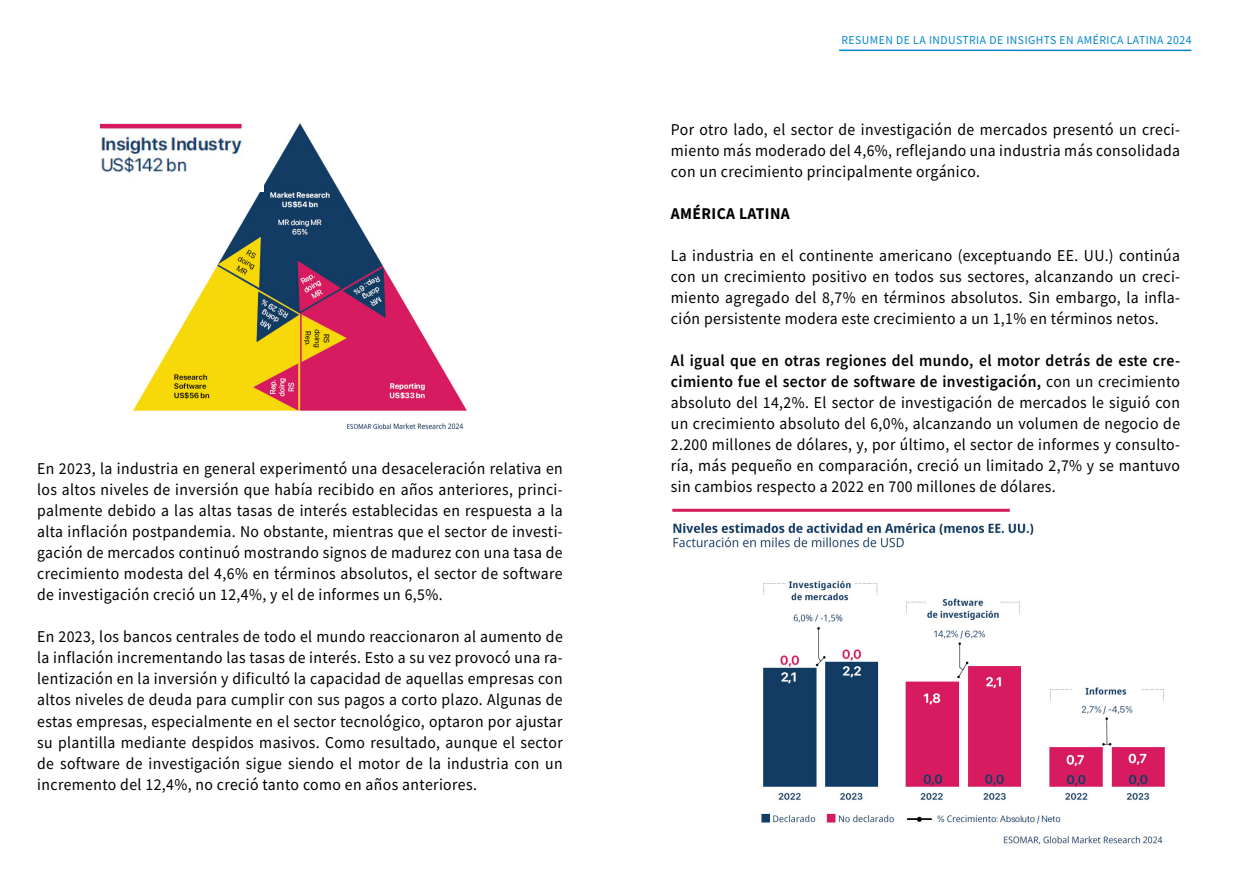
<style>
.page{position:relative;width:1234px;height:893px;background:#fff}
.page>*{position:absolute;margin:0;border:0;box-sizing:border-box;transform-origin:0 0}
.t1{font:16.5px/21px "Source Sans Pro";letter-spacing:.025em;color:#000;text-align:justify;scale:.95 1}
.t2{font:700 16.5px "Source Sans Pro";letter-spacing:.025em;color:#000;scale:.95 1}
.t3{font:12px "Source Sans Pro";letter-spacing:.04em;color:#0187ce}
.s1{font-weight:600}
</style>
<div class="page">
<img style="left:133px;top:123px;width:334px;height:307px">
<img style="left:672px;top:508px;width:493px;height:337px">
<img style="left:99px;top:122px;width:165px;height:69px">
<hr style="left:838px;top:50px;width:353px;height:1px;background:#0187ce">
<p class="t1" style="left:37px;top:458px;width:554px">En 2023, la industria en general experimentó una desaceleración relativa en los altos niveles de inversión que había recibido en años anteriores, princi&shy;palmente debido a las altas tasas de interés establecidas en respuesta a la alta inflación postpandemia. No obstante, mientras que el sector de investi&shy;gación de mercados continuó mostrando signos de madurez con una tasa de crecimiento modesta del 4,6% en términos absolutos, el sector de software de investigación creció un 12,4%, y el de informes un 6,5%.</p>
<p class="t1" style="left:37px;top:626px;width:554px">En 2023, los bancos centrales de todo el mundo reaccionaron al aumento de la inflación incrementando las tasas de interés. Esto a su vez provocó una ra&shy;lentización en la inversión y dificultó la capacidad de aquellas empresas con altos niveles de deuda para cumplir con sus pagos a corto plazo. Algunas de estas empresas, especialmente en el sector tecnológico, optaron por ajustar su plantilla mediante despidos masivos. Como resultado, aunque el sector de software de investigación sigue siendo el motor de la industria con un incremento del 12,4%, no creció tanto como en años anteriores.</p>
<p class="t3" style="left:841px;top:32px;width:351px">RESUMEN DE LA INDUSTRIA DE INSIGHTS EN AMÉRICA LATINA 2024</p>
<p class="t1" style="left:670px;top:119px;width:537px">Por otro lado, el sector de investigación de mercados presentó un creci&shy;miento más moderado del 4,6%, reflejando una industria más consolidada con un crecimiento principalmente orgánico.</p>
<p class="t2" style="left:670px;top:202px;width:127px">AMÉRICA LATINA</p>
<p class="t1" style="left:670px;top:245px;width:537px">La industria en el continente americano (exceptuando EE. UU.) continúa con un crecimiento positivo en todos sus sectores, alcanzando un creci&shy;miento agregado del 8,7% en términos absolutos. Sin embargo, la infla&shy;ción persistente modera este crecimiento a un 1,1% en términos netos.</p>
<p class="t1" style="left:670px;top:350px;width:537px"><span class="s1">Al igual que en otras regiones del mundo, el motor detrás de este cre&shy;cimiento fue el sector de software de investigación,</span> con un crecimiento absoluto del 14,2%. El sector de investigación de mercados le siguió con un crecimiento absoluto del 6,0%, alcanzando un volumen de negocio de 2.200 millones de dólares, y, por último, el sector de informes y consulto&shy;ría, más pequeño en comparación, creció un limitado 2,7% y se mantuvo sin cambios respecto a 2022 en 700 millones de dólares.</p>
</div>
